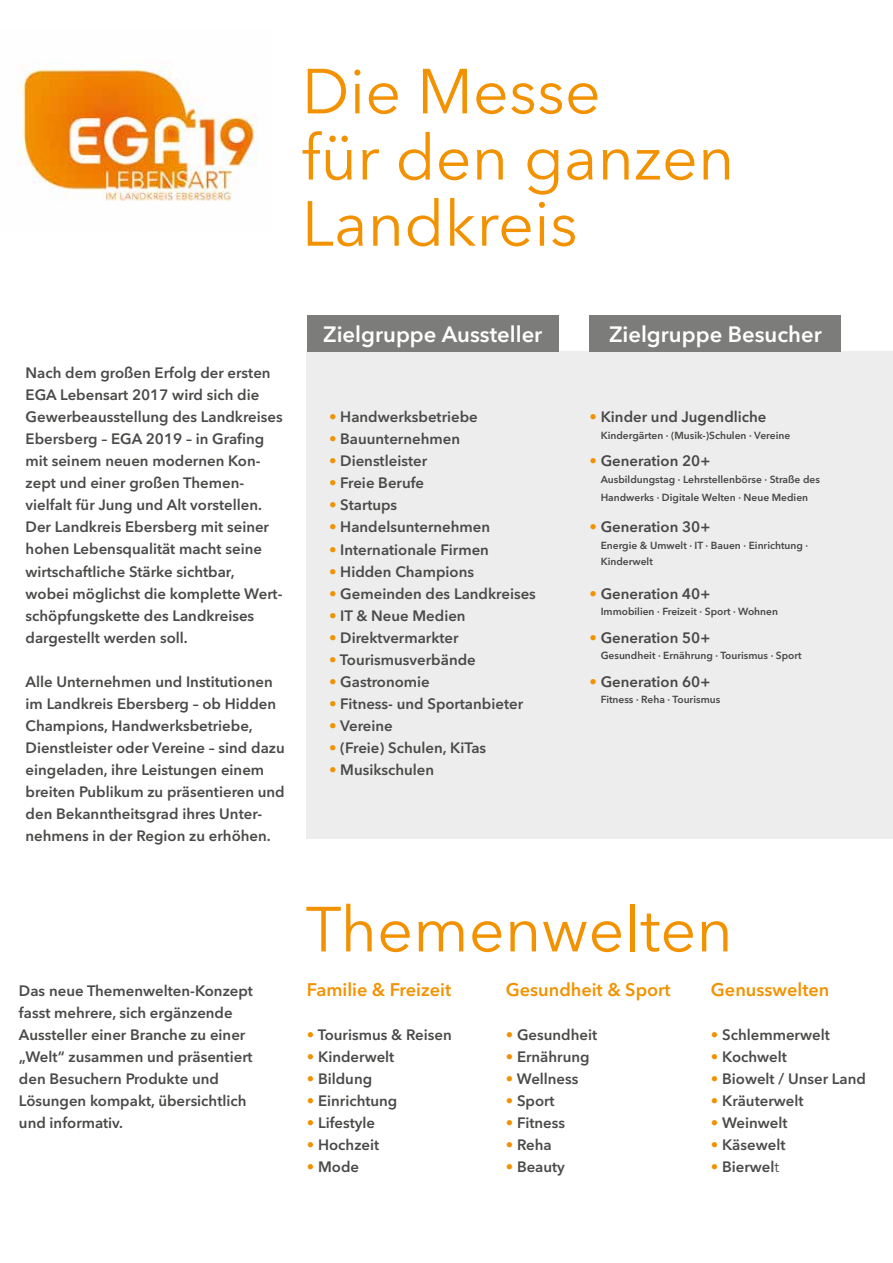
<style>
.page{position:relative;width:893px;height:1263px;background:#fff}
.page>*{position:absolute;margin:0;border:0;box-sizing:border-box;transform-origin:0 0}
.t1{font:63px/66.2px "Avenir Next LT Pro";color:#f39200}
.t2{font:600 22.05px "Avenir Next LT Pro";color:#fff}
.t3{font:600 18.15px "Avenir Next LT Pro";color:#f39200}
.t4{font:600 15px/22px "Avenir Next LT Pro";color:#4a4a49}
.t5{font:600 15px "Avenir Next LT Pro";color:#474746}
.t6{font:600 10.2px/18.1px "Avenir Next LT Pro";color:#474746}
.s1{color:#f39200}
.s2{font-weight:400}
</style>
<div class="page">
<div style="left:307px;top:351px;width:586px;height:488px;background:#ededed"></div>
<div style="left:307px;top:315px;width:252px;height:37px;background:#7c7c7b"></div>
<div style="left:589px;top:315px;width:252px;height:37px;background:#7c7c7b"></div>
<img style="left:17px;top:62px;width:241px;height:139px">
<h1 class="t1" style="left:302px;top:58px;width:434px">Die Messe<br>für den ganzen<br>Landkreis</h1>
<p class="t4" style="left:26px;top:362px;width:259px">Nach dem großen Erfolg der ersten EGA Lebensart 2017 wird sich die Gewerbeausstellung des Landkreises Ebersberg – EGA 2019 – in Grafing mit seinem neuen modernen Kon&shy;zept und einer großen Themen&shy;vielfalt für Jung und Alt vorstellen.<br>Der Landkreis Ebersberg mit seiner hohen Lebensqualität macht seine wirtschaftliche Stärke sichtbar,<br>wobei möglichst die komplette Wert&shy;schöpfungskette des Landkreises dargestellt werden soll.</p>
<p class="t4" style="left:26px;top:670px;width:261px">Alle Unternehmen und Institutionen im Landkreis Ebersberg – ob Hidden Champions, Handwerksbetriebe, Dienstleister oder Vereine – sind dazu eingeladen, ihre Leistungen einem breiten Publikum zu präsentieren und den Bekanntheitsgrad ihres Unter&shy;nehmens in der Region zu erhöhen.</p>
<h2 class="t2" style="left:323px;top:321px;width:221px">Zielgruppe Aussteller</h2>
<h2 class="t2" style="left:609px;top:321px;width:214px">Zielgruppe Besucher</h2>
<p class="t4" style="left:329px;top:406px;width:150px"><span class="s1">•</span> Handwerksbetriebe</p>
<p class="t4" style="left:329px;top:428px;width:133px"><span class="s1">•</span> Bauunternehmen</p>
<p class="t4" style="left:329px;top:450px;width:100px"><span class="s1">•</span> Dienstleister</p>
<p class="t4" style="left:329px;top:472px;width:97px"><span class="s1">•</span> Freie Berufe</p>
<p class="t4" style="left:329px;top:494px;width:70px"><span class="s1">•</span> Startups</p>
<p class="t4" style="left:329px;top:516px;width:163px"><span class="s1">•</span> Handelsunternehmen</p>
<p class="t4" style="left:329px;top:538px;width:161px"><span class="s1">•</span> Internationale Firmen</p>
<p class="t4" style="left:329px;top:560px;width:146px"><span class="s1">•</span> Hidden Champions</p>
<p class="t4" style="left:329px;top:582px;width:208px"><span class="s1">•</span> Gemeinden des Landkreises</p>
<p class="t4" style="left:329px;top:604px;width:138px"><span class="s1">•</span> IT &amp; Neue Medien</p>
<p class="t4" style="left:329px;top:626px;width:131px"><span class="s1">•</span> Direktvermarkter</p>
<p class="t4" style="left:329px;top:648px;width:148px"><span class="s1">•</span> Tourismusverbände</p>
<p class="t4" style="left:329px;top:670px;width:102px"><span class="s1">•</span> Gastronomie</p>
<p class="t4" style="left:329px;top:692px;width:196px"><span class="s1">•</span> Fitness- und Sportanbieter</p>
<p class="t4" style="left:329px;top:714px;width:65px"><span class="s1">•</span> Vereine</p>
<p class="t4" style="left:329px;top:737px;width:159px"><span class="s1">•</span> (Freie) Schulen, KiTas</p>
<p class="t4" style="left:329px;top:759px;width:107px"><span class="s1">•</span> Musikschulen</p>
<p class="t5" style="left:589px;top:408px;width:179px"><span class="s1">•</span> Kinder und Jugendliche</p>
<p class="t6" style="left:601px;top:426px;width:191px">Kindergärten · (Musik-)Schulen · Vereine</p>
<p class="t5" style="left:589px;top:452px;width:122px"><span class="s1">•</span> Generation 20+</p>
<p class="t6" style="left:601px;top:470px;width:221px">Ausbildungstag · Lehrstellenbörse · Straße des<br>Handwerks · Digitale Welten · Neue Medien</p>
<p class="t5" style="left:589px;top:518px;width:122px"><span class="s1">•</span> Generation 30+</p>
<p class="t6" style="left:601px;top:537px;width:209px;line-height:16.5px">Energie &amp; Umwelt · IT · Bauen · Einrichtung ·<br>Kinderwelt</p>
<p class="t5" style="left:589px;top:584px;width:122px"><span class="s1">•</span> Generation 40+</p>
<p class="t6" style="left:601px;top:602px;width:179px">Immobilien · Freizeit · Sport · Wohnen</p>
<p class="t5" style="left:589px;top:628px;width:122px"><span class="s1">•</span> Generation 50+</p>
<p class="t6" style="left:601px;top:646px;width:202px">Gesundheit · Ernährung · Tourismus · Sport</p>
<p class="t5" style="left:589px;top:672px;width:122px"><span class="s1">•</span> Generation 60+</p>
<p class="t6" style="left:601px;top:690px;width:121px">Fitness · Reha · Tourismus</p>
<p class="t4" style="left:19px;top:979px;width:236px">Das neue Themenwelten-Konzept fasst mehrere, sich ergänzende<br>Aussteller einer Branche zu einer „Welt“ zusammen und präsentiert den Besuchern Produkte und<br>Lösungen kompakt, übersichtlich und informativ.</p>
<h1 class="t1" style="left:306px;top:896px;width:429px">Themenwelten</h1>
<p class="t3" style="left:307px;top:978px;width:146px">Familie &amp; Freizeit</p>
<p class="t4" style="left:307px;top:1023px;width:146px"><span class="s1">•</span> Tourismus &amp; Reisen</p>
<p class="t4" style="left:307px;top:1045px;width:89px"><span class="s1">•</span> Kinderwelt</p>
<p class="t4" style="left:307px;top:1067px;width:67px"><span class="s1">•</span> Bildung</p>
<p class="t4" style="left:307px;top:1089px;width:92px"><span class="s1">•</span> Einrichtung</p>
<p class="t4" style="left:307px;top:1111px;width:70px"><span class="s1">•</span> Lifestyle</p>
<p class="t4" style="left:307px;top:1133px;width:74px"><span class="s1">•</span> Hochzeit</p>
<p class="t4" style="left:307px;top:1155px;width:54px"><span class="s1">•</span> Mode</p>
<p class="t3" style="left:506px;top:978px;width:166px">Gesundheit &amp; Sport</p>
<p class="t4" style="left:506px;top:1023px;width:93px"><span class="s1">•</span> Gesundheit</p>
<p class="t4" style="left:506px;top:1045px;width:85px"><span class="s1">•</span> Ernährung</p>
<p class="t4" style="left:506px;top:1067px;width:74px"><span class="s1">•</span> Wellness</p>
<p class="t4" style="left:506px;top:1089px;width:50px"><span class="s1">•</span> Sport</p>
<p class="t4" style="left:506px;top:1111px;width:61px"><span class="s1">•</span> Fitness</p>
<p class="t4" style="left:506px;top:1133px;width:48px"><span class="s1">•</span> Reha</p>
<p class="t4" style="left:506px;top:1155px;width:61px"><span class="s1">•</span> Beauty</p>
<p class="t3" style="left:711px;top:978px;width:120px">Genusswelten</p>
<p class="t4" style="left:711px;top:1023px;width:120px"><span class="s1">•</span> Schlemmerwelt</p>
<p class="t4" style="left:711px;top:1045px;width:77px"><span class="s1">•</span> Kochwelt</p>
<p class="t4" style="left:711px;top:1067px;width:156px"><span class="s1">•</span> Biowelt / Unser Land</p>
<p class="t4" style="left:711px;top:1089px;width:94px"><span class="s1">•</span> Kräuterwelt</p>
<p class="t4" style="left:711px;top:1111px;width:78px"><span class="s1">•</span> Weinwelt</p>
<p class="t4" style="left:711px;top:1133px;width:76px"><span class="s1">•</span> Käsewelt</p>
<p class="t4" style="left:711px;top:1155px;width:70px"><span class="s1">•</span> Bierwel<span class="s2">t</span></p>
</div>
